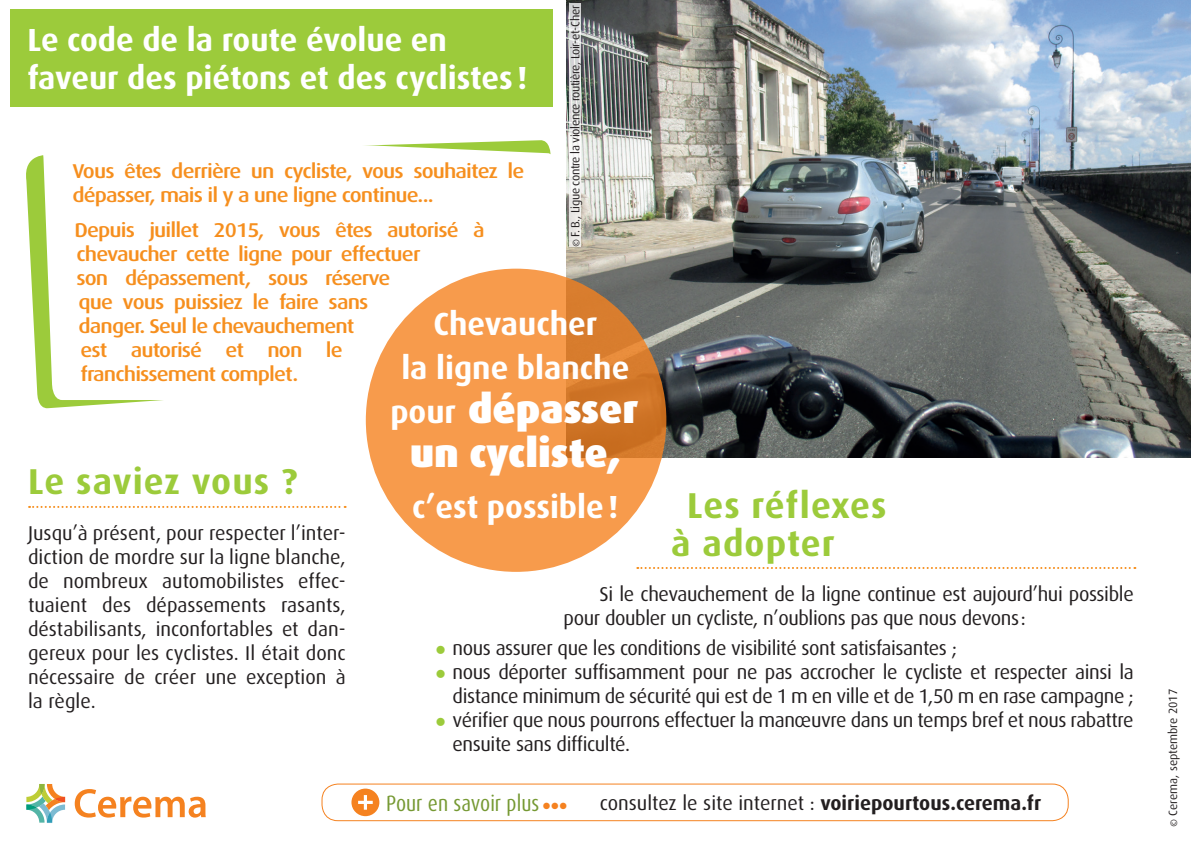
<style>
.page{position:relative;width:1191px;height:842px;background:#fff}
.page>*{position:absolute;margin:0;border:0;box-sizing:border-box;transform-origin:0 0}
.t1{font:900 40px/44px "Dax OT";color:#fff;text-align:center}
.t2{font:700 36px/38px "Dax OT";letter-spacing:.03em;color:#9ccb3b}
.t3{font:700 32px/38.4px "Dax OT";color:#fff}
.t4{font:condensed 22.2px "Dax OT";color:#769933}
.t5{font:20px/24px "Dax OT";letter-spacing:-.02em;color:#231f20}
.t6{font:500 20px/24px "Dax OT";letter-spacing:-.04em;color:#f68f1e;scale:1.12 1}
.t7{font:20px "Dax OT";color:#231f20}
.t8{font:12px "Dax OT";letter-spacing:-.03em;color:#231f20}
.t9{font:12px "Dax OT";color:#231f20}
.s1{font-weight:700;font-size:32px}
.s2{color:#f58220}
.s3{font-weight:700}
</style>
<div class="page">
<svg style="left:29px;top:506px;width:317px;height:2px"></svg>
<svg style="left:637px;top:567px;width:498px;height:2px"></svg>
<svg style="left:75px;top:789px;width:131px;height:29px"></svg>
<svg style="left:26px;top:784px;width:40px;height:39px"></svg>
<svg style="left:26px;top:156px;width:532px;height:253px"></svg>
<svg style="left:40px;top:140px;width:517px;height:260px"></svg>
<div style="left:10px;top:9px;width:543px;height:97px;background:#9ccb3b"></div>
<img style="left:566px;top:0;width:625px;height:458px">
<div style="left:351px;top:788px;width:28px;height:28px;background:#f58220;border-radius:50%"></div>
<hr style="left:364px;top:795px;width:3px;height:15px;background:#fff">
<hr style="left:358px;top:801px;width:15px;height:3px;background:#fff">
<div style="left:321px;top:783px;width:747px;height:38px;border:1px solid #f58220;border-radius:16px"></div>
<svg style="left:366px;top:269px;width:300px;height:303px;background:#f09445"></svg>
<svg style="left:569px;top:4px;width:11px;height:243px"></svg>
<p class="t8" style="left:568px;top:247px;width:243px;rotate:-90deg">© F. B., Ligue contre la violence routière, Loir-et-Cher</p>
<h3 class="t3" style="left:27px;top:21px;width:501px">Le code de la route évolue en faveur des piétons et des cyclistes !</h3>
<p class="t6" style="left:72px;top:159px;width:405px">Vous êtes derrière un cycliste, vous souhaitez le dépasser, mais il y a une ligne continue...</p>
<p class="t6" style="left:74px;top:218px;width:368px">Depuis juillet 2015, vous êtes autorisé à chevaucher cette ligne pour effectuer<br>son dépassement, sous réserve<br>que vous puissiez le faire sans<br>danger. Seul le chevauchement<br>est autorisé et non le<br>franchissement complet.</p>
<h3 class="t3" style="left:401px;top:303px;width:230px;line-height:44px;text-align:center">Chevaucher<br>la ligne blanche</h3>
<h1 class="t1" style="left:390px;top:388px;width:249px"><span class="s1">pour</span> dépasser un cycliste,</h1>
<h3 class="t3" style="left:412px;top:487px;width:208px">c’est possible!</h3>
<h2 class="t2" style="left:28px;top:463px;width:271px">Le saviez vous ?</h2>
<h2 class="t2" style="left:671px;top:487px;width:217px;text-indent:16px">Les réflexes à adopter</h2>
<p class="t5" style="left:563px;top:583px;width:571px;text-indent:36px">Si le chevauchement de la ligne continue est aujourd’hui possible pour doubler un cycliste, n’oublions pas que nous devons:</p>
<p class="t5" style="left:452px;top:636px;width:683px">nous assurer que les conditions de visibilité sont satisfaisantes ;<br>nous déporter suffisamment pour ne pas accrocher le cycliste et respecter ainsi la distance minimum de sécurité qui est de 1 m en ville et de 1,50 m en rase campagne ; vérifier que nous pourrons effectuer la manœuvre dans un temps bref et nous rabattre ensuite sans difficulté.</p>
<p class="t5" style="left:28px;top:522px;width:319px;text-align:justify">Jusqu’à présent, pour respecter l’inter&shy;diction de mordre sur la ligne blanche, de nombreux automobilistes effec&shy;tuaient des dépassements rasants, déstabilisants, inconfortables et dan&shy;gereux pour les cyclistes. Il était donc nécessaire de créer une exception à la règle.</p>
<p class="t4" style="left:386px;top:789px;width:166px">Pour en savoir plus <span class="s2">●●●</span></p>
<p class="t7" style="left:600px;top:792px;width:443px">consultez le site internet : <span class="s3">voiriepourtous.cerema.fr</span></p>
<p class="t9" style="left:1166px;top:827px;width:140px;rotate:-90deg">© Cerema, septembre 2017</p>
</div>
